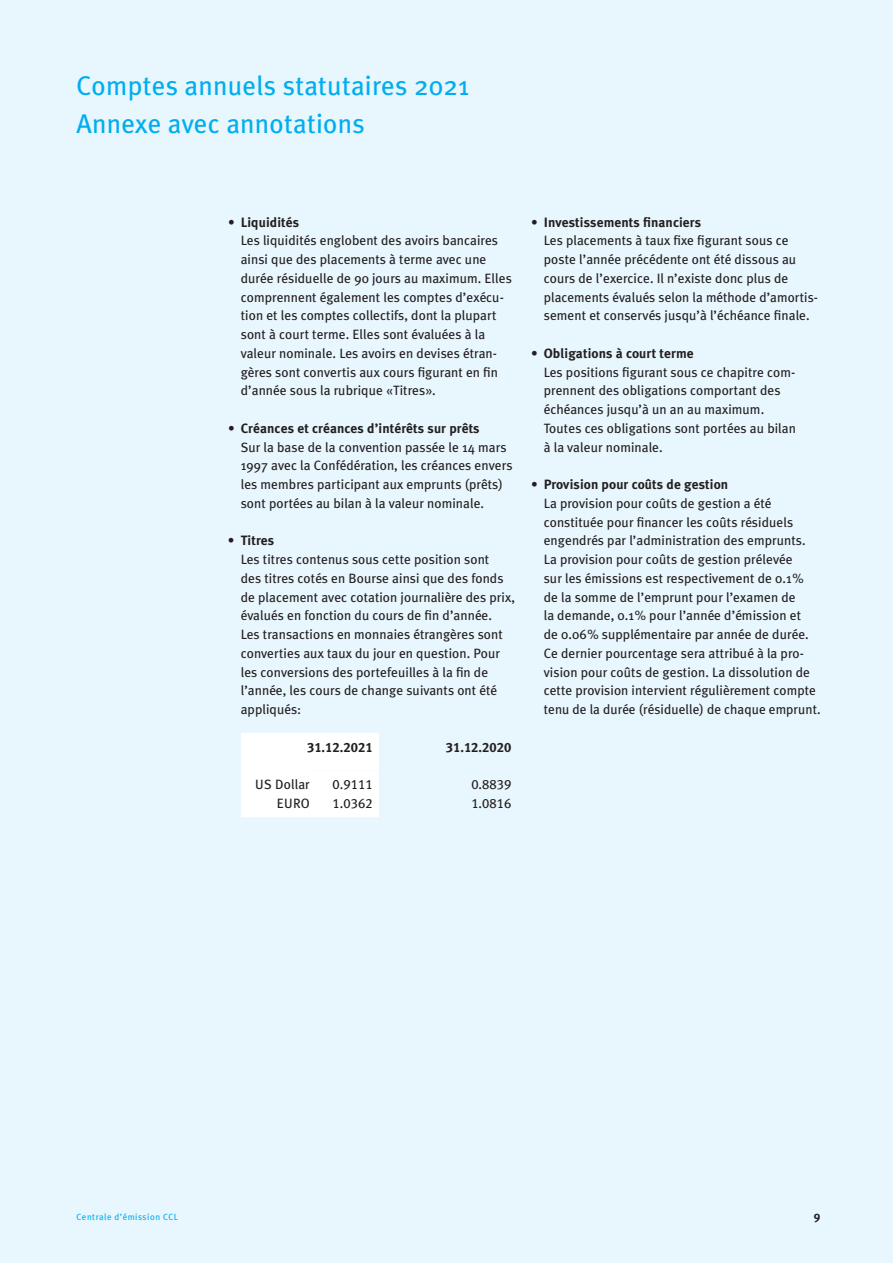
<style>
.page{position:relative;width:893px;height:1263px;background:#e8f6fd}
.page>*{position:absolute;margin:0;border:0;box-sizing:border-box;transform-origin:0 0}
.t1{font:27px/37.5px "Meta Plus";letter-spacing:.01em;color:#00aeef}
.t2{font:13.5px/18.8px "Meta Plus";letter-spacing:.005em;color:#231f20}
.t3{font:13.5px "Meta Plus Book Caps";letter-spacing:.005em;color:#231f20}
.t4{font:13.5px "Meta Plus Bold Caps";letter-spacing:.005em;color:#231f20}
.t5{font:700 12px "Meta Plus";color:#231f20}
.t6{font:9px "Meta Plus";letter-spacing:.055em;color:#00aeef}
.s1{font-weight:700}
</style>
<div class="page">
<div style="left:241px;top:733px;width:138px;height:84px;background:#fff"></div>
<h1 class="t1" style="left:77px;top:67px;width:394px">Comptes annuels statutaires 2021<br>Annexe avec annotations</h1>
<p class="t2" style="left:241px;top:212px;width:273px;text-indent:-13px">• <span class="s1">Liquidités<br></span>Les liquidités englobent des avoirs bancaires ainsi que des placements à terme avec une durée résiduelle de 90 jours au maximum. Elles comprennent également les comptes d’exécu&shy;tion et les comptes collectifs, dont la plupart sont à court terme. Elles sont évaluées à la valeur nominale. Les avoirs en devises étran&shy;gères sont convertis aux cours figurant en fin d’année sous la rubrique «Titres».</p>
<p class="t2" style="left:241px;top:419px;width:273px;text-indent:-13px">• <span class="s1">Créances et créances d’intérêts sur prêts<br></span>Sur la base de la convention passée le 14 mars 1997 avec la Confédération, les créances envers les membres participant aux emprunts (prêts) sont portées au bilan à la valeur nominale.</p>
<p class="t2" style="left:241px;top:531px;width:276px;text-indent:-13px">• <span class="s1">Titres<br></span>Les titres contenus sous cette position sont<br>des titres cotés en Bourse ainsi que des fonds de placement avec cotation journalière des prix, évalués en fonction du cours de fin d’année.<br>Les transactions en monnaies étrangères sont converties aux taux du jour en question. Pour les conversions des portefeuilles à la fin de l’année, les cours de change suivants ont été appliqués:</p>
<p class="t4" style="left:307px;top:739px;width:67px">31.12.2021</p>
<p class="t4" style="left:446px;top:739px;width:67px">31.12.2020</p>
<p class="t2" style="left:255px;top:775px;width:56px">US Dollar</p>
<p class="t3" style="left:333px;top:777px;width:41px">0.9111</p>
<p class="t3" style="left:471px;top:777px;width:41px">0.8839</p>
<p class="t2" style="left:277px;top:794px;width:35px">EURO</p>
<p class="t3" style="left:333px;top:795px;width:41px">1.0362</p>
<p class="t3" style="left:471px;top:795px;width:41px">1.0816</p>
<p class="t2" style="left:544px;top:212px;width:276px;text-indent:-13px">• <span class="s1">Investissements financiers<br></span>Les placements à taux fixe figurant sous ce poste l’année précédente ont été dissous au cours de l’exercice. Il n’existe donc plus de placements évalués selon la méthode d’amortis&shy;sement et conservés jusqu’à l’échéance finale.</p>
<p class="t2" style="left:544px;top:344px;width:254px;text-indent:-13px">• <span class="s1">Obligations à court terme<br></span>Les positions figurant sous ce chapitre com&shy;prennent des obligations comportant des échéances jusqu’à un an au maximum.<br>Toutes ces obligations sont portées au bilan à la valeur nominale.</p>
<p class="t2" style="left:544px;top:475px;width:278px;text-indent:-13px">• <span class="s1">Provision pour coûts de gestion<br></span>La provision pour coûts de gestion a été constituée pour financer les coûts résiduels engendrés par l’administration des emprunts.<br>La provision pour coûts de gestion prélevée<br>sur les émissions est respectivement de 0.1% de la somme de l’emprunt pour l’examen de<br>la demande, 0.1% pour l’année d’émission et<br>de 0.06% supplémentaire par année de durée.<br>Ce dernier pourcentage sera attribué à la pro&shy;vision pour coûts de gestion. La dissolution de cette provision intervient régulièrement compte tenu de la durée (résiduelle) de chaque emprunt.</p>
<p class="t6" style="left:77px;top:1212px;width:103px">Centrale d’émission CCL</p>
<p class="t5" style="left:814px;top:1209px;width:8px">9</p>
</div>
